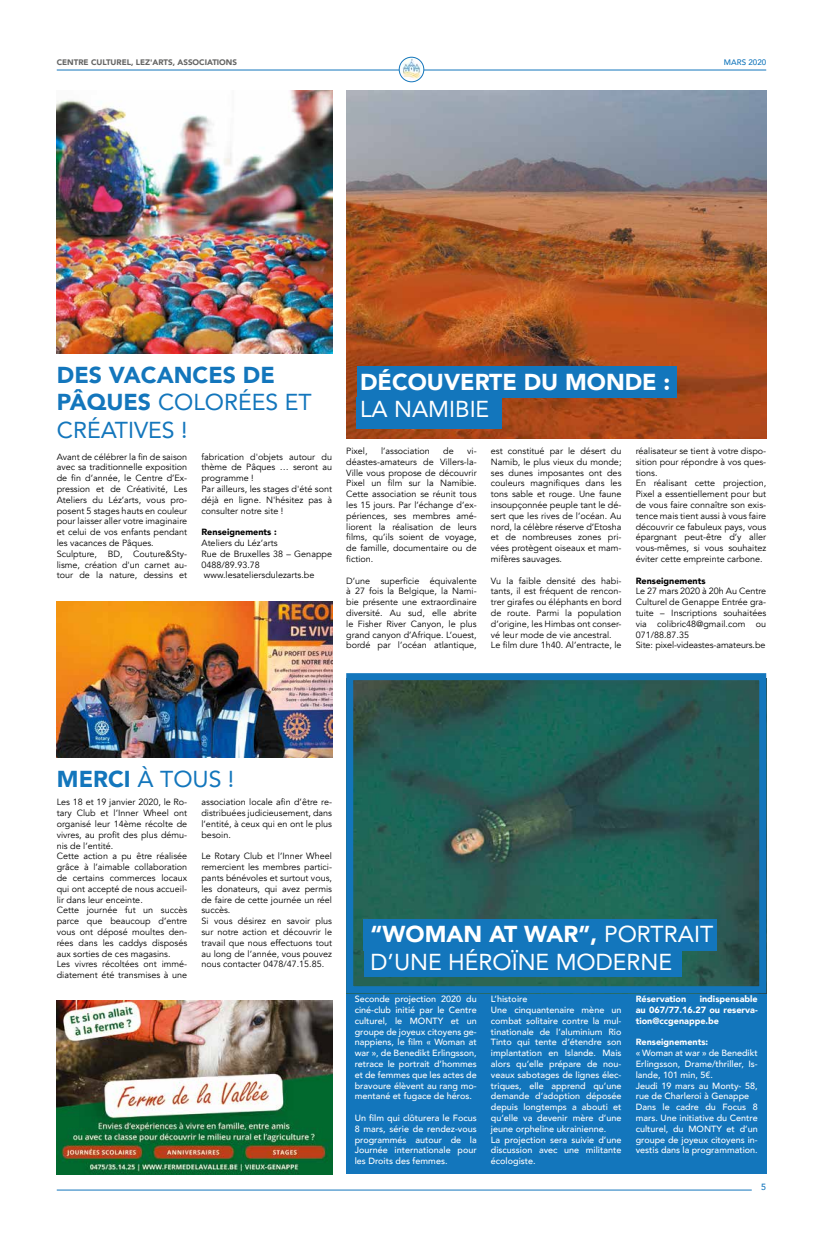
<style>
.page{position:relative;width:823px;height:1248px;background:#fff}
.page>*{position:absolute;margin:0;border:0;box-sizing:border-box;transform-origin:0 0}
.t1{font:23px/27.6px "Avenir";color:#1376bc}
.t2{font:23px/27.6px "Avenir";color:#fff}
.t3{font:900 23px "Avenir";color:#fff}
.t4{font:9px/10.8px "Avenir";color:#000}
.t5{font:500 9px/10.8px "Avenir";color:#fff;text-align:justify}
.t6{font:900 9px/10.8px "Avenir";color:#fff;text-align:justify}
.t7{font:900 9px "Avenir";color:#000}
.t8{font:500 9px "Avenir";color:#1376bc}
.t9{font:900 8px "Avenir";color:#656564}
.t10{font:500 8px "Avenir";color:#1376bc}
.s1{font-weight:900}
</style>
<div class="page">
<hr style="left:57px;top:69px;width:708px;height:1px;background:#1376bc">
<hr style="left:57px;top:1189px;width:694px;height:1px;background:#1376bc">
<img style="left:399px;top:57px;width:24px;height:25px;border-radius:12px">
<div style="left:398px;top:57px;width:26px;height:25px;border:1px solid #1376bc;border-radius:50%"></div>
<img style="left:346px;top:91px;width:419px;height:347px">
<img style="left:57px;top:1000px;width:275px;height:173px">
<img style="left:57px;top:91px;width:275px;height:262px">
<img style="left:57px;top:601px;width:275px;height:156px">
<div style="left:346px;top:809px;width:419px;height:365px;background:#1376bc"></div>
<img style="left:354px;top:681px;width:403px;height:304px">
<div style="left:346px;top:673px;width:419px;height:320px;border:7px solid #1376bc"></div>
<div style="left:356px;top:366px;width:320px;height:31px;background:#1376bc"></div>
<div style="left:356px;top:397px;width:146px;height:31px;background:#1376bc"></div>
<div style="left:364px;top:919px;width:352px;height:31px;background:#1376bc"></div>
<div style="left:364px;top:944px;width:316px;height:32px;background:#1376bc"></div>
<p class="t9" style="left:57px;top:55px;width:182px">CENTRE CULTUREL, LEZ'ARTS, ASSOCIATIONS</p>
<p class="t10" style="left:723px;top:55px;width:44px">MARS 2020</p>
<h1 class="t1" style="left:57px;top:360px;width:256px"><span class="s1">DES VACANCES DE<br>PÂQUES</span> COLORÉES ET<br>CRÉATIVES !</h1>
<p class="t4" style="left:57px;top:451px;width:132px">Avant de célébrer la fin de saison avec sa traditionnelle exposition de fin d’année, le Centre d’Ex&shy;pression et de Créativité, Les<br>Ateliers du Léz’arts, vous pro&shy;posent 5 stages hauts en couleur pour laisser aller votre imaginaire et celui de vos enfants pendant les vacances de Pâques.<br>Sculpture, BD, Couture&amp;Sty&shy;lisme, création d'un carnet au&shy;tour de la nature, dessins et</p>
<p class="t4" style="left:201px;top:451px;width:132px">fabrication d'objets autour du thème de Pâques … seront au programme !<br>Par ailleurs, les stages d'été sont déjà en ligne. N'hésitez pas à consulter notre site !</p>
<p class="t7" style="left:201px;top:524px;width:77px">Renseignements :</p>
<p class="t4" style="left:201px;top:537px;width:132px">Ateliers du Léz’arts<br>Rue de Bruxelles 38 – Genappe<br>0488/89.93.78 www.lesateliersdulezarts.be</p>
<h1 class="t3" style="left:360px;top:362px;width:312px">DÉCOUVERTE DU MONDE :</h1>
<h1 class="t2" style="left:360px;top:395px;width:131px">LA NAMIBIE</h1>
<p class="t4" style="left:346px;top:445px;width:23px">Pixel,</p>
<p class="t4" style="left:381px;top:445px;width:50px">l’association</p>
<p class="t4" style="left:443px;top:445px;width:12px">de</p>
<p class="t4" style="left:346px;top:445px;width:132px;text-align:justify;text-indent:121px">vi&shy;déastes-amateurs de Villers-la-Ville vous propose de découvrir Pixel un film sur la Namibie.<br>Cette association se réunit tous les 15 jours. Par l’échange d’ex&shy;périences, ses membres amé&shy;liorent la réalisation de leurs films, qu’ils soient de voyage, de famille, documentaire ou de fiction.</p>
<p class="t4" style="left:346px;top:575px;width:132px;text-align:justify">D’une superficie équivalente à 27 fois la Belgique, la Nami&shy;bie présente une extraordinaire diversité. Au sud, elle abrite le Fisher River Canyon, le plus grand canyon d’Afrique. L’ouest, bordé par l’océan atlantique,</p>
<p class="t4" style="left:490px;top:445px;width:132px;text-align:justify">est constitué par le désert du Namib, le plus vieux du monde; ses dunes imposantes ont des couleurs magnifiques dans les tons sable et rouge. Une faune insoupçonnée peuple tant le dé&shy;sert que les rives de l’océan. Au nord, la célèbre réserve d’Etosha et de nombreuses zones pri&shy;vées protègent oiseaux et mam&shy;mifères sauvages.</p>
<p class="t4" style="left:490px;top:575px;width:132px">Vu la faible densité des habi&shy;tants, il est fréquent de rencon&shy;trer girafes ou éléphants en bord de route. Parmi la population d’origine, les Himbas ont conser&shy;vé leur mode de vie ancestral.<br>Le film dure 1h40. Al’entracte, le</p>
<p class="t4" style="left:635px;top:445px;width:132px">réalisateur se tient à votre dispo&shy;sition pour répondre à vos ques&shy;tions.<br>En réalisant cette projection,<br>Pixel a essentiellement pour but de vous faire connaître son exis&shy;tence mais tient aussi à vous faire découvrir ce fabuleux pays, vous épargnant peut-être d’y aller vous-mêmes, si vous souhaitez éviter cette empreinte carbone.</p>
<p class="t7" style="left:635px;top:572px;width:71px">Renseignements</p>
<p class="t4" style="left:635px;top:586px;width:132px">Le 27 mars 2020 à 20h Au Centre<br>Culturel de Genappe Entrée gra&shy;tuite – Inscriptions souhaitées via colibric48@gmail.com ou<br>071/88.87.35<br>Site: pixel-videastes-amateurs.be</p>
<h1 class="t1" style="left:57px;top:764px;width:179px"><span class="s1">MERCI</span> À TOUS !</h1>
<p class="t4" style="left:57px;top:796px;width:132px">Les 18 et 19 janvier 2020, le Ro&shy;tary Club et l’Inner Wheel ont organisé leur 14ème récolte de vivres, au profit des plus dému&shy;nis de l’entité.<br>Cette action a pu être réalisée grâce à l’aimable collaboration de certains commerces locaux qui ont accepté de nous accueil&shy;lir dans leur enceinte.<br>Cette journée fut un succès parce que beaucoup d’entre vous ont déposé moultes den&shy;rées dans les caddys disposés aux sorties de ces magasins.<br>Les vivres récoltées ont immé&shy;diatement été transmises à une</p>
<p class="t4" style="left:201px;top:796px;width:132px;text-align:justify">association locale afin d’être re&shy;distribuées judicieusement, dans l’entité, à ceux qui en ont le plus besoin.</p>
<p class="t4" style="left:201px;top:850px;width:132px">Le Rotary Club et l’Inner Wheel remercient les membres partici&shy;pants bénévoles et surtout vous, les donateurs, qui avez permis de faire de cette journée un réel succès.<br>Si vous désirez en savoir plus sur notre action et découvrir le travail que nous effectuons tout au long de l’année, vous pouvez nous contacter 0478/47.15.85.</p>
<h1 class="t2" style="left:370px;top:919px;width:344px"><span class="s1">“WOMAN AT WAR”,</span> PORTRAIT<br>D’UNE HÉROÏNE MODERNE</h1>
<p class="t5" style="left:354px;top:993px;width:123px">Seconde projection 2020 du ciné-club initié par le Centre culturel, le MONTY et un groupe de joyeux citoyens ge&shy;nappiens, le film « Woman at war », de Benedikt Erlingsson, retrace le portrait d’hommes et de femmes que les actes de bravoure élèvent au rang mo&shy;mentané et fugace de héros.</p>
<p class="t5" style="left:354px;top:1111px;width:123px">Un film qui clôturera le Focus 8 mars, série de rendez-vous programmés autour de la Journée internationale pour les Droits des femmes.</p>
<p class="t5" style="left:490px;top:993px;width:132px;text-align:left">L’histoire<br>Une cinquantenaire mène un combat solitaire contre la mul&shy;tinationale de l’aluminium Rio<br>Tinto qui tente d’étendre son implantation en Islande. Mais alors qu’elle prépare de nou&shy;veaux sabotages de lignes élec&shy;triques, elle apprend qu’une demande d’adoption déposée depuis longtemps a abouti et qu’elle va devenir mère d’une jeune orpheline ukrainienne.<br>La projection sera suivie d’une discussion avec une militante écologiste.</p>
<p class="t6" style="left:635px;top:993px;width:52px">Réservation</p>
<p class="t6" style="left:635px;top:993px;width:123px;text-indent:64px">indispensable au 067/77.16.27 ou reserva&shy;tion@ccgenappe.be</p>
<p class="t6" style="left:635px;top:1036px;width:74px">Renseignements:</p>
<p class="t5" style="left:635px;top:1047px;width:123px;text-align:left">« Woman at war » de Benedikt<br>Erlingsson, Drame/thriller, Is&shy;lande, 101 min, 5€.<br>Jeudi 19 mars au Monty- 58, rue de Charleroi à Genappe<br>Dans le cadre du Focus 8 mars. Une initiative du Centre culturel, du MONTY et d’un groupe de joyeux citoyens in&shy;vestis dans la programmation.</p>
<p class="t8" style="left:760px;top:1179px;width:7px">5</p>
</div>
